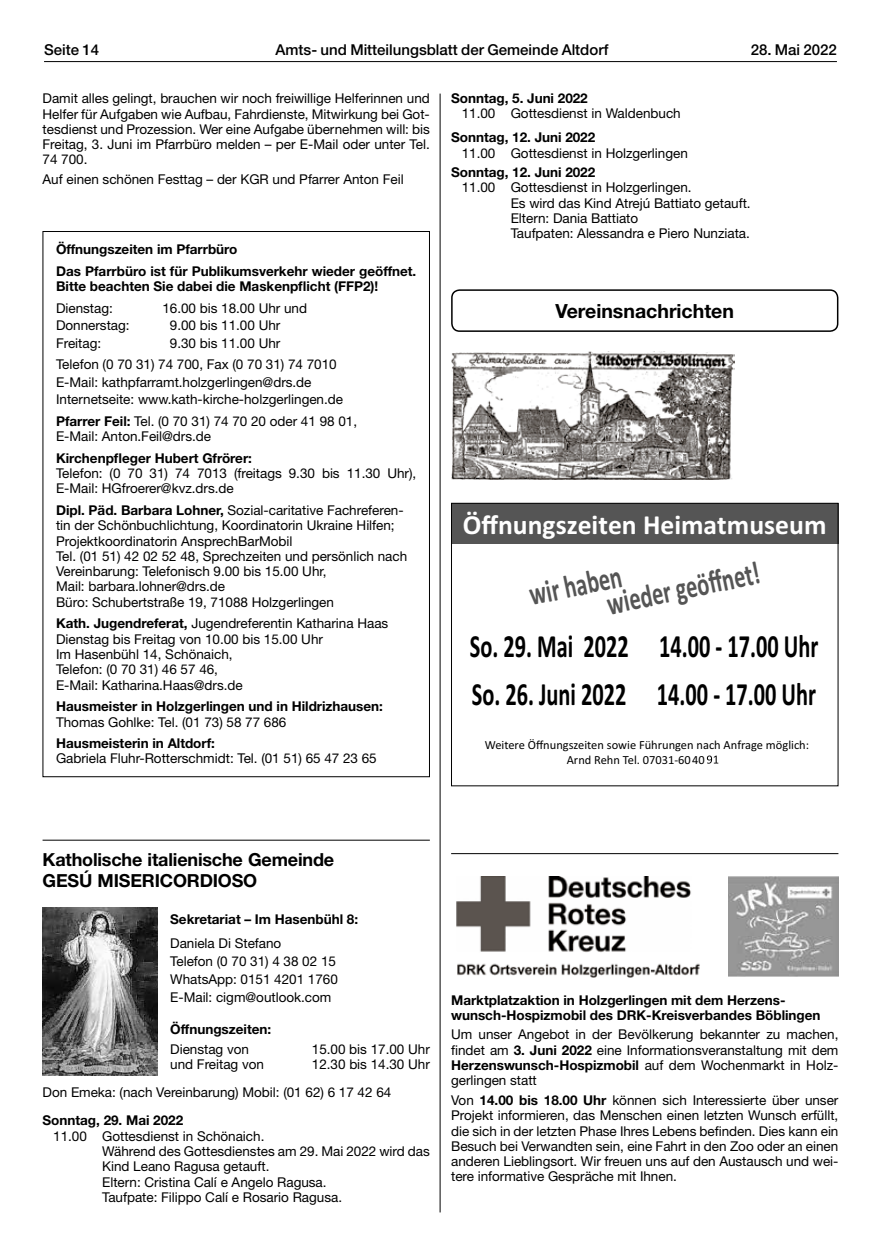
<style>
.page{position:relative;width:881px;height:1255px;background:#fff}
.page>*{position:absolute;margin:0;border:0;box-sizing:border-box;transform-origin:0 0}
.t1{font:700 32.55px "Calibri";color:#000;scale:.69 1}
.t2{font:700 32.55px/25.5px "Calibri";color:#555;scale:.69 1}
.t3{font:700 27.6px "Calibri";color:#fff}
.t4{font:700 19.5px "Helvetica Neue";color:#000}
.t5{font:700 18px/21px "Helvetica Neue LT Std";letter-spacing:-.01em;color:#000}
.t6{font:500 15px "Helvetica Neue LT Std";color:#000}
.t7{font:13.5px/15.3px "Helvetica Neue LT Std";color:#000}
.t8{font:700 13.5px/21.6px "Helvetica Neue LT Std";color:#000}
.t9{font:12.45px/14.9px "Calibri";color:#000}
.s1{font-weight:700}
</style>
<div class="page">
<hr style="left:44px;top:61px;width:792px;height:1px;background:#000">
<hr style="left:439px;top:94px;width:1px;height:1118px;background:#000">
<hr style="left:43px;top:839px;width:386px;height:1px;background:#000">
<img style="left:43px;top:907px;width:114px;height:168px">
<div style="left:451px;top:289px;width:387px;height:43px;border:2px solid #000;border-radius:8px"></div>
<img style="left:451px;top:351px;width:283px;height:128px">
<div style="left:451px;top:503px;width:387px;height:40px;background:#555"></div>
<svg style="left:706px;top:755px;width:12px;height:8px"></svg>
<div style="left:451px;top:503px;width:387px;height:283px;border:1px solid #000"></div>
<img style="left:456px;top:876px;width:273px;height:102px">
<img style="left:728px;top:876px;width:110px;height:100px">
<hr style="left:451px;top:853px;width:387px;height:1px;background:#000">
<p class="t6" style="left:44px;top:40px;width:57px">Seite 14</p>
<p class="t6" style="left:275px;top:40px;width:334px">Amts- und Mitteilungsblatt der Gemeinde Altdorf</p>
<p class="t6" style="left:750px;top:40px;width:88px">28. Mai 2022</p>
<p class="t7" style="left:43px;top:91px;width:388px;text-align:justify">Damit alles gelingt, brauchen wir noch freiwillige Helferinnen und Helfer für Aufgaben wie Aufbau, Fahrdienste, Mitwirkung bei Got&shy;tesdienst und Prozession. Wer eine Aufgabe übernehmen will: bis Freitag, 3. Juni im Pfarrbüro melden – per E-Mail oder unter Tel.<br>74 700.</p>
<p class="t7" style="left:43px;top:171px;width:362px">Auf einen schönen Festtag – der KGR und Pfarrer Anton Feil</p>
<p class="t8" style="left:451px;top:87px;width:138px">Sonntag, 5. Juni 2022</p>
<p class="t7" style="left:461px;top:106px;width:220px">11.00 Gottesdienst in Waldenbuch</p>
<p class="t8" style="left:451px;top:126px;width:146px">Sonntag, 12. Juni 2022</p>
<p class="t7" style="left:461px;top:145px;width:227px">11.00 Gottesdienst in Holzgerlingen</p>
<p class="t8" style="left:451px;top:161px;width:146px">Sonntag, 12. Juni 2022</p>
<p class="t7" style="left:510px;top:180px;width:241px;text-indent:-49px">11.00 Gottesdienst in Holzgerlingen.<br>Es wird das Kind Atrejú Battiato getauft.<br>Eltern: Dania Battiato<br>Taufpaten: Alessandra e Piero Nunziata.</p>
<p class="t8" style="left:56px;top:238px;width:361px">Öffnungszeiten im Pfarrbüro<br>Das Pfarrbüro ist für Publikumsverkehr wieder geöffnet.</p>
<p class="t8" style="left:56px;top:275px;width:323px">Bitte beachten Sie dabei die Maskenpflicht (FFP2)!</p>
<p class="t7" style="left:56px;top:300px;width:58px">Dienstag:</p>
<p class="t7" style="left:162px;top:300px;width:146px">16.00 bis 18.00 Uhr und</p>
<p class="t7" style="left:56px;top:317px;width:75px">Donnerstag:</p>
<p class="t7" style="left:170px;top:317px;width:112px">9.00 bis 11.00 Uhr</p>
<p class="t7" style="left:56px;top:335px;width:47px">Freitag:</p>
<h3 class="t4" style="left:555px;top:299px;width:180px">Vereinsnachrichten</h3>
<p class="t7" style="left:56px;top:332px;width:282px;line-height:21.6px;text-indent:114px">9.30 bis 11.00 Uhr<br>Telefon (0 70 31) 74 700, Fax (0 70 31) 74 7010</p>
<p class="t7" style="left:56px;top:373px;width:288px;line-height:17.4px">E-Mail: kathpfarramt.holzgerlingen@drs.de<br>Internetseite: www.kath-kirche-holzgerlingen.de</p>
<p class="t7" style="left:56px;top:413px;width:302px"><span class="s1">Pfarrer Feil:</span> Tel. (0 70 31) 74 70 20 oder 41 98 01,<br>E-Mail: Anton.Feil@drs.de</p>
<p class="t8" style="left:56px;top:447px;width:197px">Kirchenpfleger Hubert Gfrörer:</p>
<p class="t7" style="left:56px;top:465px;width:361px">Telefon: (0 70 31) 74 7013 (freitags 9.30 bis 11.30 Uhr),<br>E-Mail: HGfroerer@kvz.drs.de</p>
<p class="t7" style="left:56px;top:502px;width:352px"><span class="s1">Dipl. Päd. Barbara Lohner,</span> Sozial-caritative Fachreferen&shy;tin der Schönbuchlichtung, Koordinatorin Ukraine Hilfen; Projektkoordinatorin AnsprechBarMobil<br>Tel. (01 51) 42 02 52 48, Sprechzeiten und persönlich nach Vereinbarung: Telefonisch 9.00 bis 15.00 Uhr,<br>Mail: barbara.lohner@drs.de<br>Büro: Schubertstraße 19, 71088 Holzgerlingen</p>
<p class="t7" style="left:56px;top:615px;width:333px"><span class="s1">Kath. Jugendreferat,</span> Jugendreferentin Katharina Haas Dienstag bis Freitag von 10.00 bis 15.00 Uhr<br>Im Hasenbühl 14, Schönaich,<br>Telefon: (0 70 31) 46 57 46,<br>E-Mail: Katharina.Haas@drs.de</p>
<p class="t8" style="left:56px;top:695px;width:328px">Hausmeister in Holzgerlingen und in Hildrizhausen:</p>
<p class="t7" style="left:56px;top:714px;width:232px">Thomas Gohlke: Tel. (01 73) 58 77 686</p>
<p class="t8" style="left:56px;top:732px;width:160px">Hausmeisterin in Altdorf:</p>
<p class="t7" style="left:56px;top:750px;width:322px">Gabriela Fluhr-Rotterschmidt: Tel. (01 51) 65 47 23 65</p>
<h2 class="t3" style="left:462px;top:515px;width:365px">Öffnungszeiten Heimatmuseum</h2>
<h1 class="t2" style="left:599px;top:569px;width:226px;text-indent:-74px;rotate:-12deg">wir haben<br>wieder geöffnet!</h1>
<h1 class="t1" style="left:469px;top:624px;width:506px">So. 29. Mai 2022 14.00 - 17.00 Uhr</h1>
<h1 class="t1" style="left:471px;top:672px;width:500px">So. 26. Juni 2022 14.00 - 17.00 Uhr</h1>
<p class="t9" style="left:566px;top:738px;width:244px;text-indent:-82px">Weitere Öffnungszeiten sowie Führungen nach Anfrage möglich:<br>Arnd Rehn Tel. 07031-6040</p>
<h3 class="t5" style="left:43px;top:848px;width:293px">Katholische italienische Gemeinde<br>GESÚ MISERICORDIOSO</h3>
<p class="t8" style="left:170px;top:908px;width:189px">Sekretariat – Im Hasenbühl 8:</p>
<p class="t7" style="left:170px;top:934px;width:169px;line-height:18px">Daniela Di Stefano<br>Telefon (0 70 31) 4 38 02 15<br>WhatsApp: 0151 4201 1760<br>E-Mail: cigm@outlook.com</p>
<p class="t8" style="left:170px;top:1018px;width:102px">Öffnungszeiten:</p>
<p class="t7" style="left:170px;top:1041px;width:80px">Dienstag von</p>
<p class="t7" style="left:312px;top:1041px;width:119px">15.00 bis 17.00 Uhr</p>
<p class="t7" style="left:170px;top:1056px;width:95px">und Freitag von</p>
<p class="t7" style="left:43px;top:1050px;width:388px;line-height:28px;text-indent:269px">12.30 bis 14.30 Uhr<br>Don Emeka: (nach Vereinbarung) Mobil: (01 62) 6 17 42 64</p>
<p class="t8" style="left:43px;top:1109px;width:142px">Sonntag, 29. Mai 2022</p>
<p class="t7" style="left:102px;top:1128px;width:329px;text-indent:-49px">11.00 Gottesdienst in Schönaich.<br>Während des Gottesdienstes am 29. Mai 2022 wird das Kind Leano Ragusa getauft.<br>Eltern: Cristina Calí e Angelo Ragusa.<br>Taufpate: Filippo Calí e Rosario Ragusa.</p>
<p class="t8" style="left:451px;top:991px;width:371px;line-height:15.3px">Marktplatzaktion in Holzgerlingen mit dem Herzens&shy;wunsch-Hospizmobil des DRK-Kreisverbandes Böblingen</p>
<p class="t7" style="left:451px;top:1026px;width:388px;text-align:justify">Um unser Angebot in der Bevölkerung bekannter zu machen, findet am <span class="s1">3. Juni 2022</span> eine Informationsveranstaltung mit dem <span class="s1">Herzenswunsch-Hospizmobil</span> auf dem Wochenmarkt in Holz&shy;gerlingen statt</p>
<p class="t7" style="left:451px;top:1092px;width:388px;text-align:justify">Von <span class="s1">14.00 bis 18.00 Uhr</span> können sich Interessierte über unser Projekt informieren, das Menschen einen letzten Wunsch erfüllt, die sich in der letzten Phase Ihres Lebens befinden. Dies kann ein Besuch bei Verwandten sein, eine Fahrt in den Zoo oder an einen anderen Lieblingsort. Wir freuen uns auf den Austausch und wei&shy;tere informative Gespräche mit Ihnen.</p>
</div>
